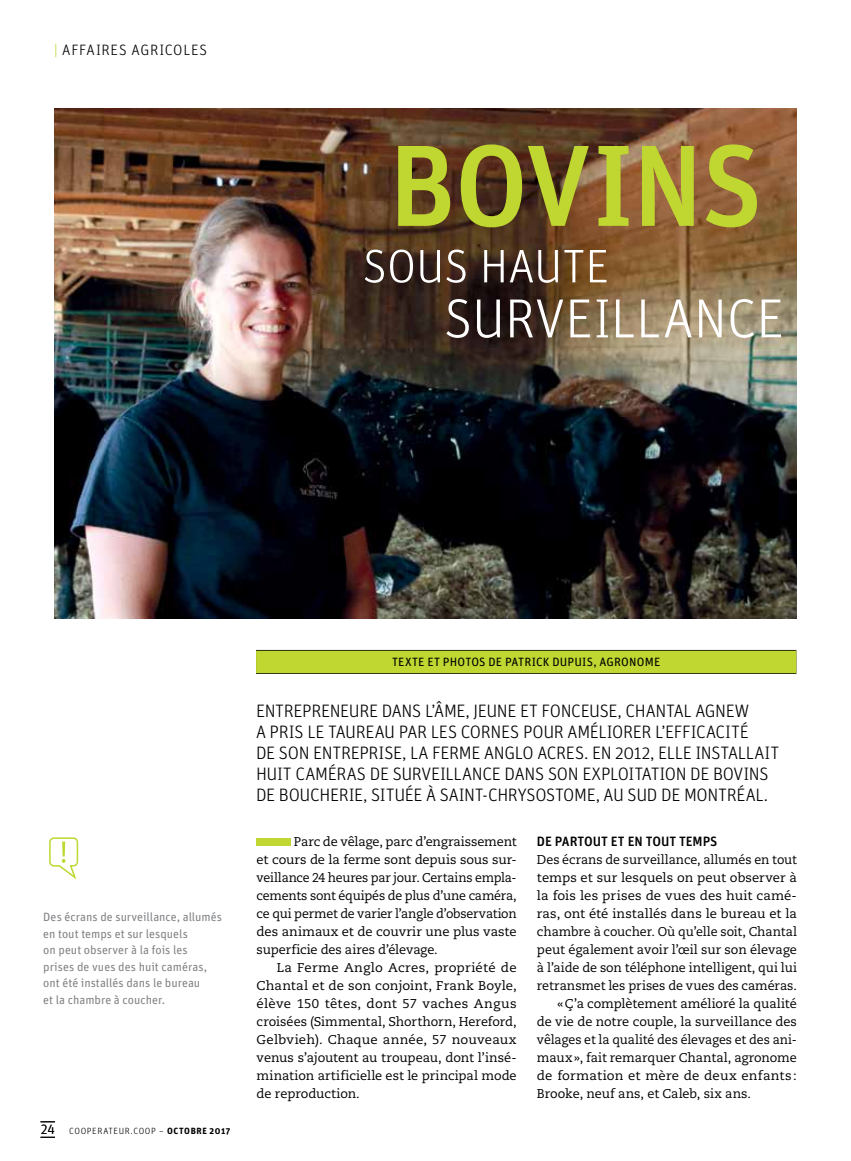
<style>
.page{position:relative;width:851px;height:1161px;background:#fff}
.page>*{position:absolute;margin:0;border:0;box-sizing:border-box;transform-origin:0 0}
.t1{font:300 18px/21px "Unit";letter-spacing:-.02em;color:#000}
.t2{font:15px "Unit Light LF";letter-spacing:.045em;color:#000}
.t3{font:500 13.5px "Unit";letter-spacing:-.005em;color:#000}
.t4{font:12.75px/18px "Caecilia LT Std";color:#000;text-align:justify}
.t5{font:12px/16.5px "Unit";color:#808285}
.t6{font:12px "Unit Regular LF";letter-spacing:.015em;color:#000}
.t7{font:9px "Unit Light LF";letter-spacing:.065em;color:#000}
.s1{color:#bfd730}
.s2{font-size:13.5px}
.s3{font-family:"Unit";font-weight:700}
</style>
<div class="page">
<svg style="left:49px;top:837px;width:30px;height:42px"></svg>
<hr style="left:62px;top:842px;width:3px;height:14px;background:#bfd730">
<svg style="left:40px;top:1137px;width:15px;height:1px"></svg>
<svg style="left:40px;top:1121px;width:15px;height:1px"></svg>
<div style="left:256px;top:839px;width:35px;height:7px;background:#bfd730"></div>
<div style="left:256px;top:650px;width:540px;height:24px;background:#353b15"></div>
<div style="left:256px;top:651px;width:540px;height:22px;background:#bfd730"></div>
<img style="left:54px;top:108px;width:742px;height:510px">
<svg style="left:398px;top:144px;width:359px;height:83px;background:#968a2e"></svg>
<svg style="left:446px;top:299px;width:335px;height:39px"></svg>
<svg style="left:364px;top:250px;width:242px;height:33px"></svg>
<p class="t2" style="left:54px;top:41px;width:155px"><span class="s1">|</span> AFFAIRES AGRICOLES</p>
<p class="t5" style="left:43px;top:908px;width:180px">Des écrans de surveillance, allumés en tout temps et sur lesquels<br>on peut observer à la fois les<br>prises de vues des huit caméras, ont été installés dans le bureau<br>et la chambre à coucher.</p>
<p class="t7" style="left:40px;top:1125px;width:191px"><span class="s2">24</span> COOPERATEUR.COOP – <span class="s3">OCTOBRE 2017</span></p>
<p class="t6" style="left:392px;top:654px;width:270px">TEXTE ET PHOTOS DE PATRICK DUPUIS, AGRONOME</p>
<p class="t1" style="left:256px;top:700px;width:525px">ENTREPRENEURE DANS L’ÂME, JEUNE ET FONCEUSE, CHANTAL AGNEW<br>A PRIS LE TAUREAU PAR LES CORNES POUR AMÉLIORER L’EFFICACITÉ<br>DE SON ENTREPRISE, LA FERME ANGLO ACRES. EN 2012, ELLE INSTALLAIT HUIT CAMÉRAS DE SURVEILLANCE DANS SON EXPLOITATION DE BOVINS DE BOUCHERIE, SITUÉE À SAINT-CHRYSOSTOME, AU SUD DE MONTRÉAL.</p>
<p class="t4" style="left:256px;top:833px;width:261px;text-indent:37px">Parc de vêlage, parc d’engraissement et cours de la ferme sont depuis sous sur&shy;veillance 24 heures par jour. Certains empla&shy;cements sont équipés de plus d’une caméra, ce qui permet de varier l’angle d’observation des animaux et de couvrir une plus vaste superficie des aires d’élevage.</p>
<p class="t4" style="left:256px;top:959px;width:261px;text-indent:20px">La Ferme Anglo Acres, propriété de Chantal et de son conjoint, Frank Boyle, élève 150 têtes, dont 57 vaches Angus croisées (Simmental, Shorthorn, Hereford, Gelbvieh). Chaque année, 57 nouveaux venus s’ajoutent au troupeau, dont l’insé&shy;mination artificielle est le principal mode de reproduction.</p>
<p class="t3" style="left:537px;top:833px;width:182px">DE PARTOUT ET EN TOUT TEMPS</p>
<p class="t4" style="left:537px;top:851px;width:261px">Des écrans de surveillance, allumés en tout</p>
<p class="t4" style="left:537px;top:869px;width:261px">temps et sur lesquels on peut observer à</p>
<p class="t4" style="left:537px;top:887px;width:261px">la fois les prises de vues des huit camé-</p>
<p class="t4" style="left:537px;top:905px;width:261px">ras, ont été installés dans le bureau et la</p>
<p class="t4" style="left:537px;top:923px;width:261px">chambre à coucher. Où qu’elle soit, Chantal</p>
<p class="t4" style="left:537px;top:941px;width:261px">peut également avoir l’œil sur son élevage</p>
<p class="t4" style="left:537px;top:959px;width:261px">à l’aide de son téléphone intelligent, qui lui</p>
<p class="t4" style="left:537px;top:977px;width:261px">retransmet les prises de vues des caméras.</p>
<p class="t4" style="left:557px;top:995px;width:241px">«Ç’a complètement amélioré la qualité</p>
<p class="t4" style="left:537px;top:1013px;width:261px">de vie de notre couple, la surveillance des</p>
<p class="t4" style="left:537px;top:1031px;width:261px">vêlages et la qualité des élevages et des ani-</p>
<p class="t4" style="left:537px;top:1049px;width:261px">maux», fait remarquer Chantal, agronome</p>
<p class="t4" style="left:537px;top:1067px;width:261px">de formation et mère de deux enfants :</p>
<p class="t4" style="left:537px;top:1085px;width:216px">Brooke, neuf ans, et Caleb, six ans.</p>
</div>
